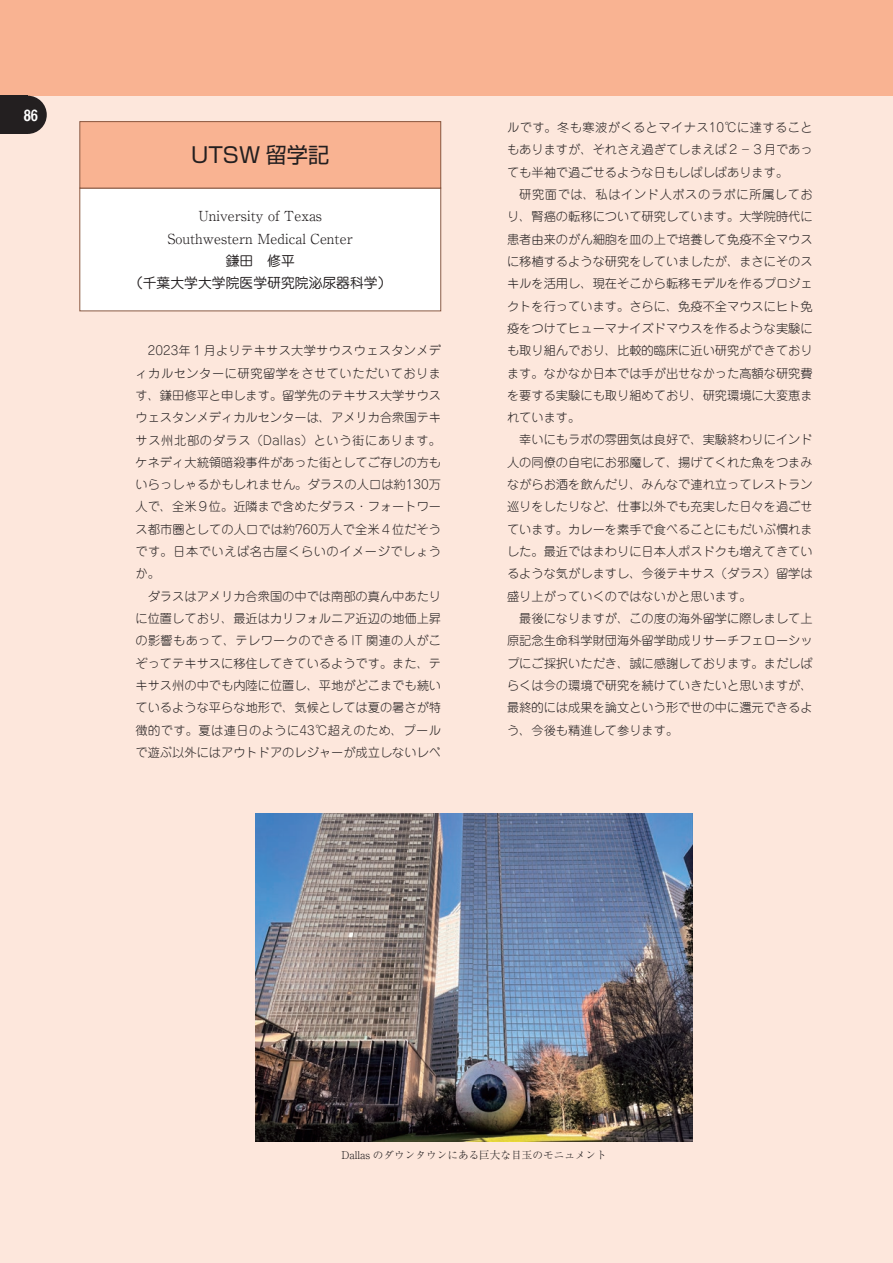
<style>
.page{position:relative;width:893px;height:1263px;background:#fde7dc}
.page>*{position:absolute;margin:0;border:0;box-sizing:border-box;transform-origin:0 0}
.t1{font:21.3px "Shin Go Pr 6";color:#231f20}
.t2{font:15.9px "Helvetica CY Bold";color:#fff}
.t3{font:300 13.8px/22.4px "Ryumin Pr 6";color:#231f20;text-align:center}
.t4{font:13.8px/22.4px "Jun 201 Pro";color:#231f20;text-align:center}
.t5{font:300 12.15px/22.4px "Jun 101 Pro";color:#231f20;text-align:justify}
.t6{font:300 10.65px "Ryumin Pr 6";color:#231f20}
.s1{font-family:"Ryumin Pr 6"}
</style>
<div class="page">
<div style="left:0;top:0;width:893px;height:96px;background:#f9b392"></div>
<div style="left:0;top:96px;width:28px;height:38px;background:#231f20"></div>
<div style="left:9px;top:96px;width:38px;height:38px;background:#231f20;border-radius:50%"></div>
<div style="left:80px;top:188px;width:361px;height:123px;background:#fff"></div>
<div style="left:79px;top:188px;width:362px;height:123px;border:1px solid #895942"></div>
<div style="left:80px;top:122px;width:361px;height:66px;background:#f9b392"></div>
<div style="left:79px;top:121px;width:362px;height:67px;border:1px solid #895942"></div>
<img style="left:255px;top:813px;width:438px;height:328px">
<h2 class="t2" style="left:24px;top:105px;width:16px">86</h2>
<h1 class="t1" style="left:191px;top:137px;width:140px">UTSW 留学記</h1>
<p class="t3" style="left:168px;top:204px;width:187px">University of Texas<br>Southwestern Medical Center</p>
<p class="t4" style="left:129px;top:248px;width:264px">鎌田　修平<br>（千葉大学大学院医学研究院泌尿器科学(</p>
<p class="t5" style="left:136px;top:338px;width:307px;text-indent:12px">2023年１月よりテキサス大学サウスウェスタンメディカルセンターに研究留学をさせていただいております、鎌田修平と申します。留学先のテキサス大学サウスウェスタンメディカルセンターは、アメリカ合衆国テキサス州北部のダラス（Dallas）という街にあります。ケネディ大統領暗殺事件があった街としてご存じの方もいらっしゃるかもしれません。ダラスの人口は約130万人で、全米９位。近隣まで含めたダラス・フォートワース都市圏としての人口では約760万人で全米４位だそうです。日本でいえば名古屋くらいのイメージでしょうか。</p>
<p class="t5" style="left:136px;top:584px;width:307px;text-indent:12px">ダラスはアメリカ合衆国の中では南部の真ん中あたりに位置しており、最近はカリフォルニア近辺の地価上昇の影響もあって、テレワークのできる IT 関連の人がこぞってテキサスに移住してきているようです。また、テキサス州の中でも内陸に位置し、平地がどこまでも続いているような平らな地形で、気候としては夏の暑さが特徴的です。夏は連日のように43℃超えのため、プールで遊ぶ以外にはアウトドアのレジャーが成立しないレベ</p>
<p class="t5" style="left:507px;top:115px;width:307px">ルです。冬も寒波がくるとマイナス10℃に達することもありますが、それさえ過ぎてしまえば２<span class="s1">－</span>３月であっても半袖で過ごせるような日もしばしばあります。</p>
<p class="t5" style="left:507px;top:182px;width:307px;text-indent:12px">研究面では、私はインド人ボスのラボに所属しており、腎癌の転移について研究しています。大学院時代に患者由来のがん細胞を皿の上で培養して免疫不全マウスに移植するような研究をしていましたが、まさにそのスキルを活用し、現在そこから転移モデルを作るプロジェクトを行っています。さらに、免疫不全マウスにヒト免疫をつけてヒューマナイズドマウスを作るような実験にも取り組んでおり、比較的臨床に近い研究ができております。なかなか日本では手が出せなかった高額な研究費を要する実験にも取り組めており、研究環境に大変恵まれています。</p>
<p class="t5" style="left:507px;top:427px;width:307px;text-indent:12px">幸いにもラボの雰囲気は良好で、実験終わりにインド人の同僚の自宅にお邪魔して、揚げてくれた魚をつまみながらお酒を飲んだり、みんなで連れ立ってレストラン巡りをしたりなど、仕事以外でも充実した日々を過ごせています。カレーを素手で食べることにもだいぶ慣れました。最近ではまわりに日本人ポスドクも増えてきているような気がしますし、今後テキサス（ダラス）留学は盛り上がっていくのではないかと思います。</p>
<p class="t5" style="left:507px;top:606px;width:307px;text-indent:12px">最後になりますが、この度の海外留学に際しまして上原記念生命科学財団海外留学助成リサーチフェローシップにご採択いただき、誠に感謝しております。まだしばらくは今の環境で研究を続けていきたいと思いますが、最終的には成果を論文という形で世の中に還元できるよう、今後も精進して参ります。</p>
<p class="t6" style="left:341px;top:1147px;width:267px">Dallas のダウンタウンにある巨大な目玉のモニュメント</p>
</div>
